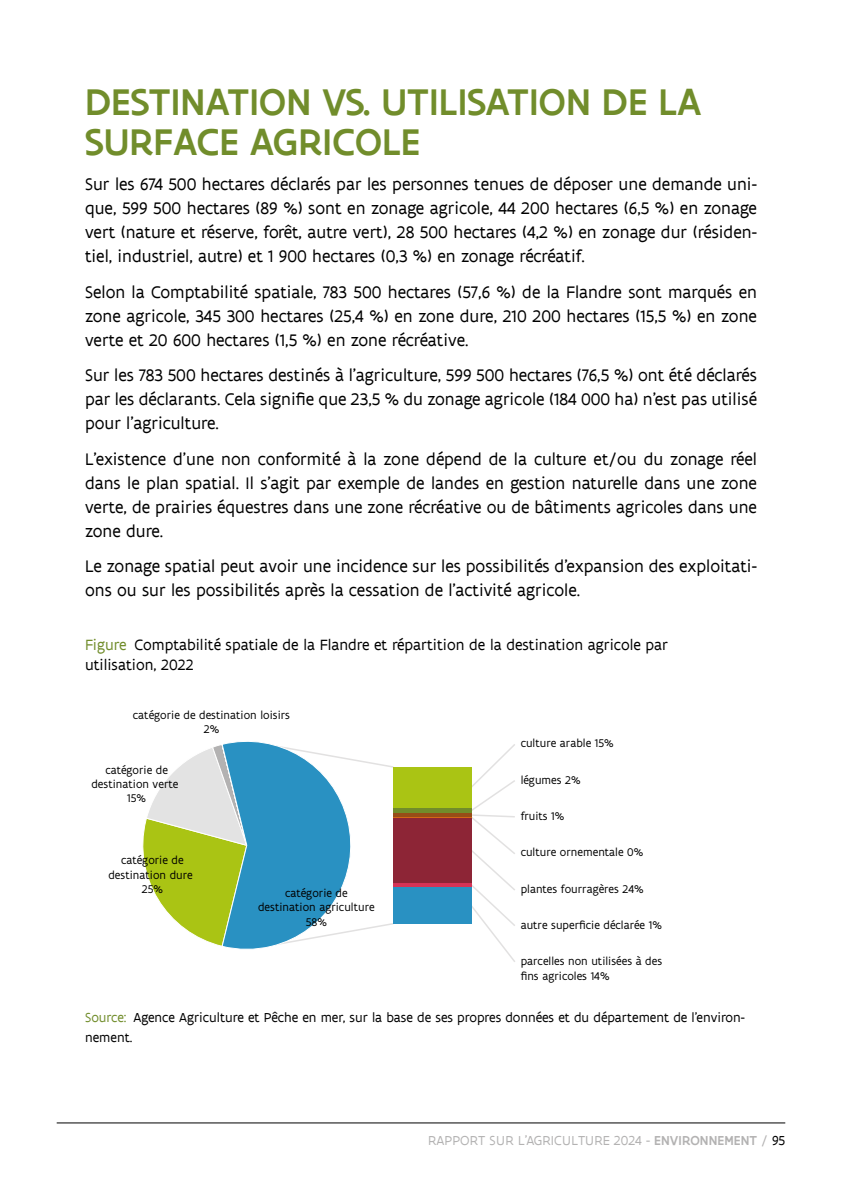
<style>
.page{position:relative;width:842px;height:1191px;background:#fff}
.page>*{position:absolute;margin:0;border:0;box-sizing:border-box;transform-origin:0 0}
.t1{font:500 40px/40px "Flanders Art Sans";letter-spacing:.005em;color:#718d2b}
.Platte_tekst{font:18px/24px "Flanders Art Sans";color:#000;text-align:justify}
.t2{font:16px/20px "Flanders Art Sans";color:#000}
.t3{font:14px/20px "Flanders Art Sans";color:#000}
.t4{font:14px "Flanders Art Sans";letter-spacing:.005em;color:#b3b2b2}
.t5{font:12px/14.4px "Flanders Art Sans";letter-spacing:.005em;color:#000;text-align:center}
.s1{color:#718d2b}
.s2{font-weight:500}
.s3{color:#000}
</style>
<div class="page">
<hr style="left:57px;top:1122px;width:728px;height:1px;background:#000">
<svg style="left:468px;top:744px;width:47px;height:218px"></svg>
<div style="left:393px;top:767px;width:79px;height:41px;background:#aac414"></div>
<div style="left:393px;top:808px;width:79px;height:5px;background:#718c2b"></div>
<hr style="left:393px;top:816px;width:79px;height:2px;background:#d46814">
<div style="left:393px;top:818px;width:79px;height:65px;background:#8d2536"></div>
<hr style="left:393px;top:883px;width:79px;height:4px;background:#d53356">
<div style="left:393px;top:887px;width:79px;height:36px;background:#2991c2"></div>
<svg style="left:142px;top:741px;width:253px;height:209px"></svg>
<hr style="left:393px;top:813px;width:79px;height:3px;background:#974d17">
<h1 class="t1" style="left:85px;top:82px;width:618px">DESTINATION VS. UTILISATION DE LA<br>SURFACE AGRICOLE</h1>
<p class="Platte_tekst" style="left:85px;top:173px;width:673px">Sur les 674 500 hectares déclarés par les personnes tenues de déposer une demande uni&shy;que, 599 500 hectares (89 %) sont en zonage agricole, 44 200 hectares (6,5 %) en zonage vert (nature et réserve, forêt, autre vert), 28 500 hectares (4,2 %) en zonage dur (résiden&shy;tiel, industriel, autre) et 1 900 hectares (0,3 %) en zonage récréatif.</p>
<p class="Platte_tekst" style="left:85px;top:280px;width:673px">Selon la Comptabilité spatiale, 783 500 hectares (57,6 %) de la Flandre sont marqués en zone agricole, 345 300 hectares (25,4 %) en zone dure, 210 200 hectares (15,5 %) en zone verte et 20 600 hectares (1,5 %) en zone récréative.</p>
<p class="Platte_tekst" style="left:85px;top:363px;width:673px">Sur les 783 500 hectares destinés à l’agriculture, 599 500 hectares (76,5 %) ont été déclarés par les déclarants. Cela signifie que 23,5 % du zonage agricole (184 000 ha) n’est pas utilisé pour l’agriculture.</p>
<p class="Platte_tekst" style="left:85px;top:447px;width:673px">L’existence d’une non conformité à la zone dépend de la culture et/ou du zonage réel dans le plan spatial. Il s’agit par exemple de landes en gestion naturelle dans une zone verte, de prairies équestres dans une zone récréative ou de bâtiments agricoles dans une zone dure.</p>
<p class="Platte_tekst" style="left:85px;top:554px;width:673px">Le zonage spatial peut avoir une incidence sur les possibilités d’expansion des exploitati&shy;ons ou sur les possibilités après la cessation de l’activité agricole.</p>
<p class="t2" style="left:85px;top:635px;width:585px"><span class="s1">Figure</span> Comptabilité spatiale de la Flandre et répartition de la destination agricole par utilisation, 2022</p>
<p class="t5" style="left:133px;top:708px;width:159px">catégorie de destination loisirs<br>2%</p>
<p class="t5" style="left:91px;top:762px;width:88px">catégorie de destination verte<br>15%</p>
<p class="t5" style="left:108px;top:853px;width:86px">catégorie de destination dure<br>25%</p>
<p class="t5" style="left:258px;top:886px;width:118px">catégorie de destination agriculture<br>58%</p>
<p class="t5" style="left:521px;top:736px;width:95px">culture arable 15%</p>
<p class="t5" style="left:521px;top:772px;width:62px">légumes 2%</p>
<p class="t5" style="left:521px;top:809px;width:45px">fruits 1%</p>
<p class="t5" style="left:521px;top:845px;width:124px">culture ornementale 0%</p>
<p class="t5" style="left:521px;top:881px;width:125px">plantes fourragères 24%</p>
<p class="t5" style="left:521px;top:918px;width:143px">autre superficie déclarée 1%</p>
<p class="t5" style="left:521px;top:954px;width:143px;text-align:left">parcelles non utilisées à des fins agricoles 14%</p>
<p class="t3" style="left:85px;top:1008px;width:661px"><span class="s1">Source:</span> Agence Agriculture et Pêche en mer, sur la base de ses propres données et du département de l’environ&shy;nement.</p>
<p class="t4" style="left:428px;top:1131px;width:359px">RAPPORT SUR L’AGRICULTURE 2024 - <span class="s2">ENVIRONNEMENT</span> / <span class="s3">95</span></p>
</div>
